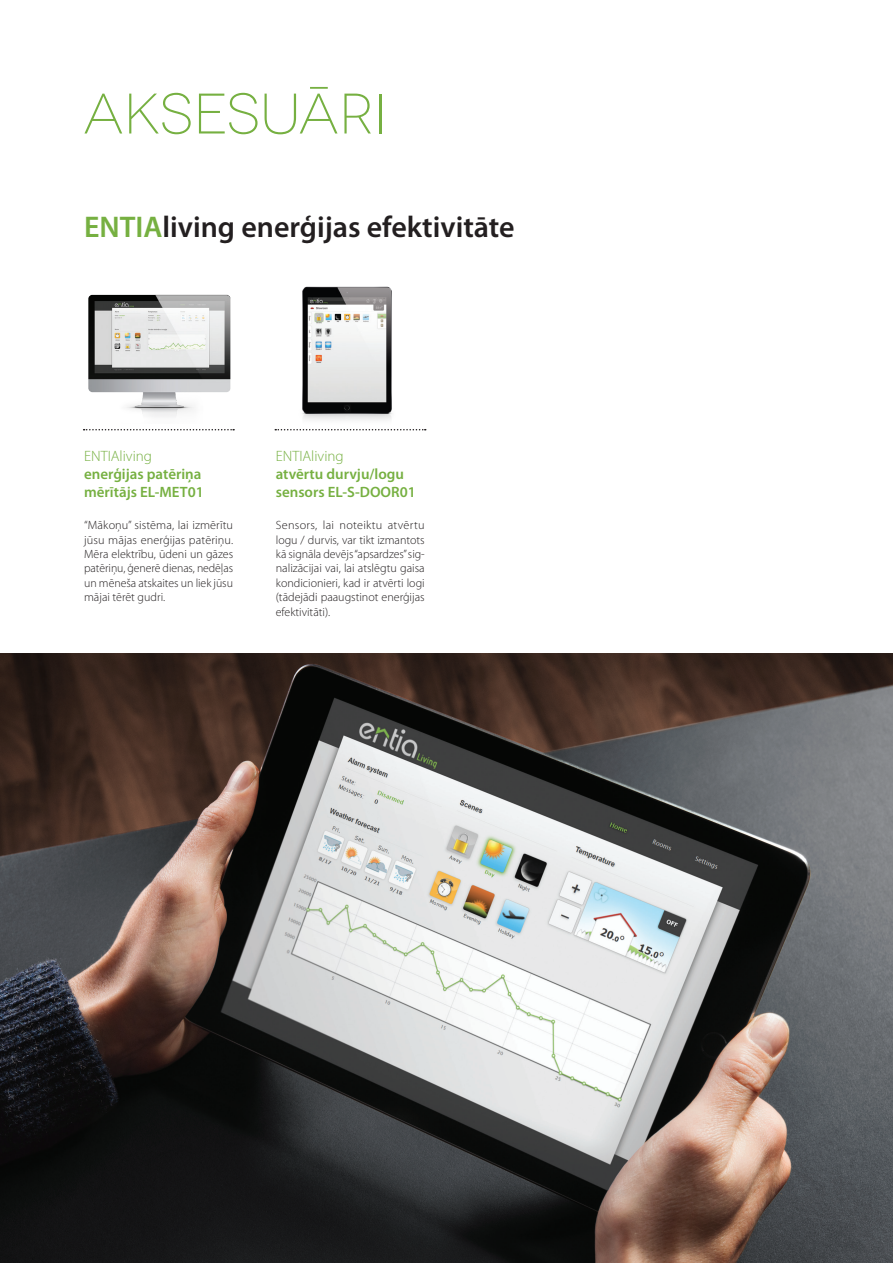
<style>
.page{position:relative;width:893px;height:1263px;background:#fff}
.page>*{position:absolute;margin:0;border:0;box-sizing:border-box;transform-origin:0 0}
.t1{font:300 57px "Novecentowide";letter-spacing:-.005em;color:#76b041}
.t2{font:600 30px "Myriad Pro";color:#231f20}
.t3{font:600 15px/18px "Myriad Pro";color:#76b041}
.t4{font:300 15px "Myriad Pro";color:#76b041}
.t5{font:300 12px/14.4px "Myriad Pro";color:#231f20;text-align:justify}
.s1{color:#76b041}
</style>
<div class="page">
<img style="left:88px;top:294px;width:143px;height:123px">
<img style="left:302px;top:286px;width:90px;height:134px">
<img style="left:0;top:654px;width:893px;height:609px">
<svg style="left:84px;top:429px;width:150px;height:1px"></svg>
<svg style="left:275px;top:429px;width:151px;height:1px"></svg>
<h1 class="t1" style="left:83px;top:81px;width:306px">AKSESUĀRI</h1>
<h2 class="t2" style="left:84px;top:211px;width:432px"><span class="s1">ENTIA</span>living enerģijas efektivitāte</h2>
<p class="t4" style="left:84px;top:447px;width:69px">ENTIAliving</p>
<p class="t3" style="left:84px;top:465px;width:121px">enerģijas patēriņa mērītājs EL-MET01</p>
<p class="t5" style="left:84px;top:518px;width:151px">“Mākoņu” sistēma, lai izmērītu jūsu mājas enerģijas patēriņu.<br>Mēra elektrību, ūdeni un gāzes patēriņu, ģenerē dienas, nedēļas un mēneša atskaites un liek jūsu mājai tērēt gudri.</p>
<p class="t4" style="left:276px;top:447px;width:69px">ENTIAliving</p>
<p class="t3" style="left:276px;top:465px;width:142px">atvērtu durvju/logu sensors EL-S-DOOR01</p>
<p class="t5" style="left:276px;top:518px;width:150px">Sensors, lai noteiktu atvērtu logu / durvis, var tikt izmantots kā signāla devējs “apsardzes” sig&shy;nalizācijai vai, lai atslēgtu gaisa kondicionieri, kad ir atvērti logi (tādejādi paaugstinot enerģijas efektivitāti).</p>
</div>
